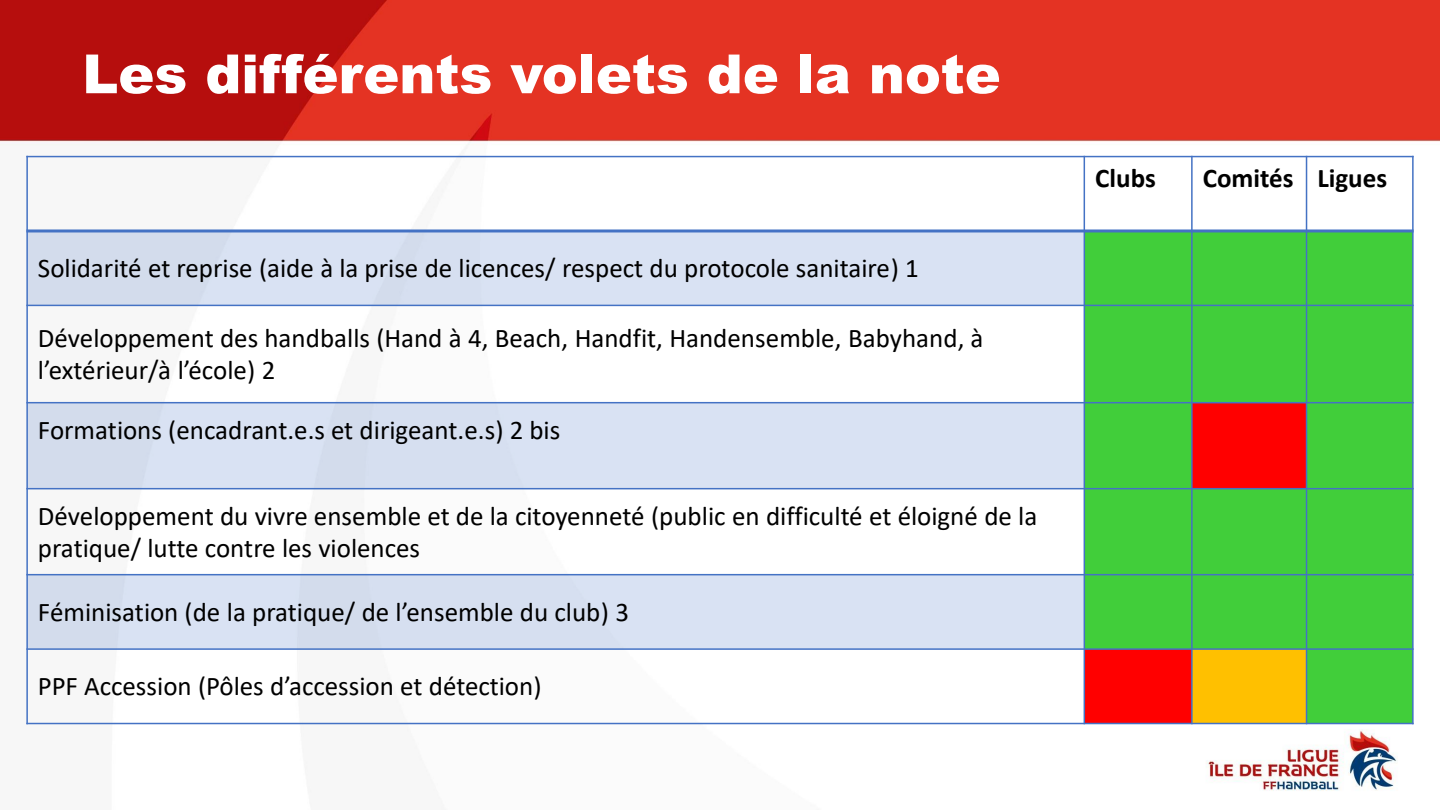
<style>
.page{position:relative;width:1440px;height:810px;background:#fff}
.page>*{position:absolute;margin:0;border:0;box-sizing:border-box;transform-origin:0 0}
.t1{font:900 54px "Arial";color:#fff}
.t2{font:27px/32.4px "Calibri";color:#000}
.t3{font:700 27px "Calibri";color:#000}
</style>
<div class="page">
<img style="left:0;top:0;width:1440px;height:791px">
<div style="left:27px;top:231px;width:1057px;height:74px;background:#d9e2f3"></div>
<div style="left:1084px;top:231px;width:108px;height:74px;background:#41ce3a"></div>
<div style="left:1192px;top:231px;width:115px;height:74px;background:#41ce3a"></div>
<div style="left:1307px;top:231px;width:106px;height:74px;background:#41ce3a"></div>
<div style="left:1084px;top:305px;width:108px;height:98px;background:#41ce3a"></div>
<div style="left:1192px;top:305px;width:115px;height:98px;background:#41ce3a"></div>
<div style="left:1307px;top:305px;width:106px;height:98px;background:#41ce3a"></div>
<div style="left:27px;top:403px;width:1057px;height:86px;background:#d9e2f3"></div>
<div style="left:1084px;top:403px;width:108px;height:86px;background:#41ce3a"></div>
<div style="left:1192px;top:403px;width:115px;height:86px;background:#f00"></div>
<div style="left:1307px;top:403px;width:106px;height:86px;background:#41ce3a"></div>
<div style="left:1084px;top:489px;width:108px;height:86px;background:#41ce3a"></div>
<div style="left:1192px;top:489px;width:115px;height:86px;background:#41ce3a"></div>
<div style="left:1307px;top:489px;width:106px;height:86px;background:#41ce3a"></div>
<div style="left:27px;top:575px;width:1057px;height:74px;background:#d9e2f3"></div>
<div style="left:1084px;top:575px;width:108px;height:74px;background:#41ce3a"></div>
<div style="left:1192px;top:575px;width:115px;height:74px;background:#41ce3a"></div>
<div style="left:1307px;top:575px;width:106px;height:74px;background:#41ce3a"></div>
<div style="left:1084px;top:649px;width:108px;height:75px;background:#f00"></div>
<div style="left:1192px;top:649px;width:115px;height:75px;background:#ffc000"></div>
<div style="left:1307px;top:649px;width:106px;height:75px;background:#41ce3a"></div>
<hr style="left:1084px;top:156px;width:1px;height:568px;background:#4472c4">
<hr style="left:1191px;top:156px;width:2px;height:568px;background:#4472c4">
<hr style="left:1306px;top:156px;width:1px;height:568px;background:#4472c4">
<hr style="left:26px;top:229px;width:1388px;height:3px;background:#4472c4">
<hr style="left:26px;top:305px;width:1388px;height:1px;background:#4472c4">
<hr style="left:26px;top:402px;width:1388px;height:1px;background:#4472c4">
<hr style="left:26px;top:488px;width:1388px;height:1px;background:#4472c4">
<hr style="left:26px;top:574px;width:1388px;height:1px;background:#4472c4">
<hr style="left:26px;top:648px;width:1388px;height:2px;background:#4472c4">
<hr style="left:26px;top:156px;width:2px;height:568px;background:#4472c4">
<hr style="left:1412px;top:156px;width:2px;height:568px;background:#4472c4">
<hr style="left:26px;top:156px;width:1388px;height:1px;background:#4472c4">
<hr style="left:26px;top:723px;width:1388px;height:1px;background:#4472c4">
<h2 class="t1" style="left:82px;top:34px;width:920px">Les différents volets de la note</h2>
<p class="t2" style="left:38px;top:254px;width:882px">Solidarité et reprise (aide à la prise de licences/ respect du protocole sanitaire) 1</p>
<p class="t2" style="left:38px;top:324px;width:947px">Développement des handballs (Hand à 4, Beach, Handfit, Handensemble, Babyhand, à l’extérieur/à l’école) 2</p>
<p class="t2" style="left:38px;top:416px;width:524px">Formations (encadrant.e.s et dirigeant.e.s) 2 bis</p>
<p class="t2" style="left:38px;top:502px;width:1001px">Développement du vivre ensemble et de la citoyenneté (public en difficulté et éloigné de la pratique/ lutte contre les violences</p>
<p class="t2" style="left:38px;top:598px;width:593px">Féminisation (de la pratique/ de l’ensemble du club) 3</p>
<p class="t2" style="left:38px;top:673px;width:505px">PPF Accession (Pôles d’accession et détection)</p>
<p class="t3" style="left:1095px;top:167px;width:62px">Clubs</p>
<p class="t3" style="left:1203px;top:167px;width:92px">Comités</p>
<p class="t3" style="left:1317px;top:167px;width:71px">Ligues</p>
</div>
